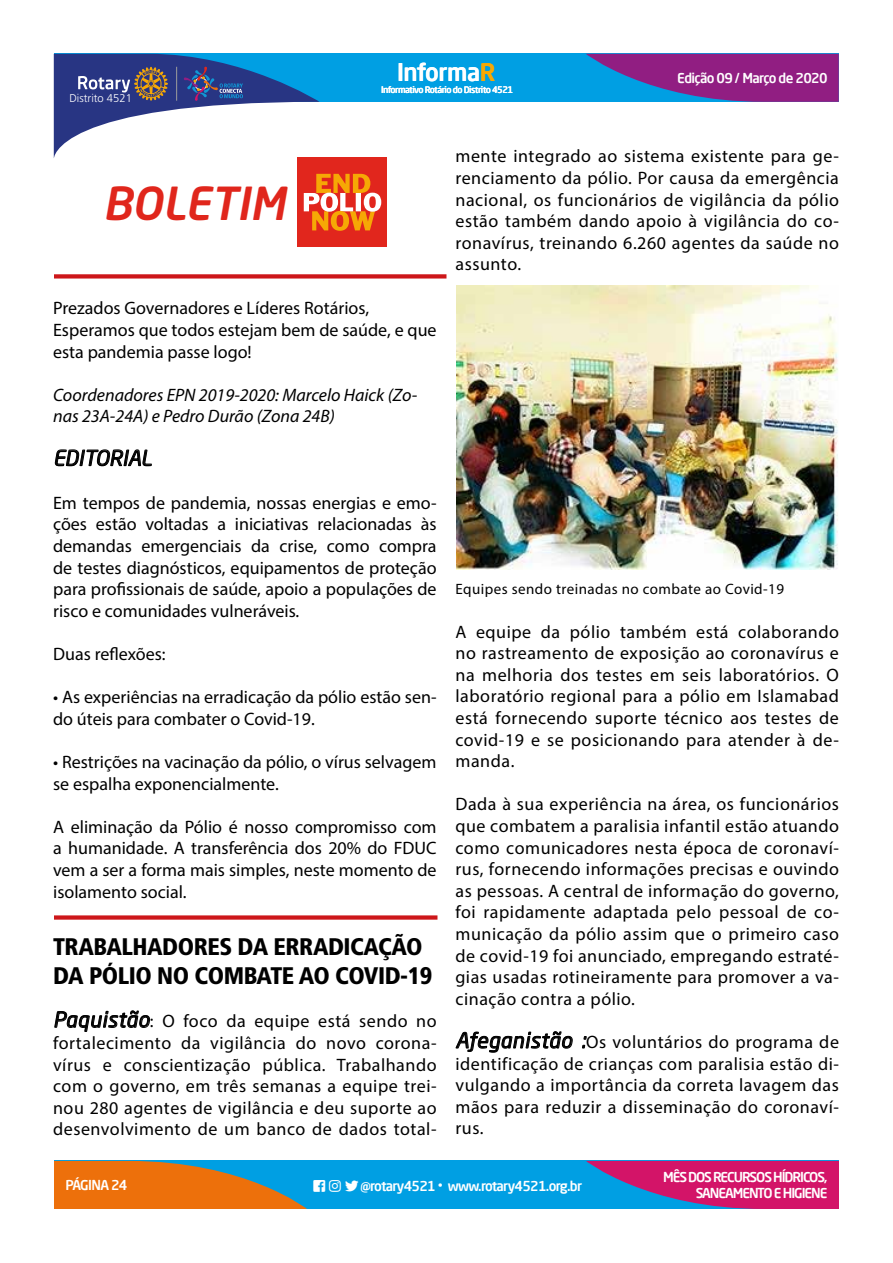
<style>
.page{position:relative;width:893px;height:1263px;background:#fff}
.page>*{position:absolute;margin:0;border:0;box-sizing:border-box;transform-origin:0 0}
.t1{font:italic 500 45px "Neo Sans W1 G";color:#e0261c}
.t2{font:900 condensed 24px/28.8px "Frutiger LT Std";letter-spacing:-.02em;color:#000}
.t3{font:500 24px "Neo Sans Pro";letter-spacing:-.02em;color:#fff}
.t4{font:italic 21px "Neo Sans Pro";color:#000}
.t5{font:18px/21.6px "Myriad Pro";color:#000;text-align:justify}
.t6{font:italic 18px/21.6px "Myriad Pro";color:#000}
.t7{font:15px "Myriad Pro";letter-spacing:.03em;color:#000}
.t8{font:500 13.5px "Neo Sans Pro";letter-spacing:-.05em;color:#fff}
.t9{font:500 13.5px/16.5px "Neo Sans Pro";letter-spacing:-.07em;color:#fff;text-align:right}
.t10{font:300 11.25px "Frutiger LT Std";color:#fff}
.t11{font:500 9px "Neo Sans Pro";letter-spacing:-.06em;color:#fff}
.s1{color:#f6a805}
.s2{font-family:"Neo Sans Pro";font-style:italic;font-size:21px}
</style>
<div class="page">
<div style="left:54px;top:54px;width:785px;height:48px;background:#009fe3"></div>
<svg style="left:586px;top:54px;width:253px;height:48px"></svg>
<svg style="left:55px;top:449px;width:97px;height:18px"></svg>
<svg style="left:54px;top:1010px;width:96px;height:22px"></svg>
<div style="left:54px;top:274px;width:392px;height:5px;background:#cd171a"></div>
<svg style="left:456px;top:1031px;width:117px;height:22px"></svg>
<svg style="left:582px;top:1036px;width:5px;height:13px"></svg>
<div style="left:54px;top:915px;width:383px;height:5px;background:#cd171a"></div>
<img style="left:456px;top:285px;width:382px;height:284px">
<div style="left:54px;top:1161px;width:785px;height:48px;background:#009fe3"></div>
<svg style="left:54px;top:1161px;width:253px;height:48px"></svg>
<svg style="left:586px;top:1161px;width:253px;height:48px"></svg>
<div style="left:298px;top:158px;width:89px;height:89px;background:#e1261d"></div>
<svg style="left:304px;top:174px;width:77px;height:57px"></svg>
<svg style="left:54px;top:54px;width:266px;height:105px"></svg>
<p class="t10" style="left:69px;top:92px;width:64px">Distrito 4521</p>
<h1 class="t1" style="left:103px;top:174px;width:184px">BOLETIM</h1>
<h2 class="t3" style="left:397px;top:57px;width:100px">Informa<span class="s1">R</span></h2>
<p class="t11" style="left:381px;top:84px;width:133px">Informativo Rotário do Distrito 4521</p>
<p class="t8" style="left:677px;top:70px;width:152px">Edição 09 / Março de 2020</p>
<p class="t5" style="left:455px;top:145px;width:385px">mente integrado ao sistema existente para ge&shy;renciamento da pólio. Por causa da emergência nacional, os funcionários de vigilância da pólio estão também dando apoio à vigilância do co&shy;ronavírus, treinando 6.260 agentes da saúde no assunto.</p>
<p class="t5" style="left:53px;top:297px;width:385px;text-align:left">Prezados Governadores e Líderes Rotários,<br>Esperamos que todos estejam bem de saúde, e que esta pandemia passe logo!</p>
<p class="t6" style="left:53px;top:384px;width:366px">Coordenadores EPN 2019-2020: Marcelo Haick (Zo&shy;nas 23A-24A) e Pedro Durão (Zona 24B)</p>
<p class="t4" style="left:53px;top:445px;width:100px">EDITORIAL</p>
<p class="t5" style="left:53px;top:492px;width:385px">Em tempos de pandemia, nossas energias e emo&shy;ções estão voltadas a iniciativas relacionadas às demandas emergenciais da crise, como compra de testes diagnósticos, equipamentos de proteção para profissionais de saúde, apoio a populações de risco e comunidades vulneráveis.</p>
<p class="t5" style="left:53px;top:643px;width:114px">Duas reflexões:</p>
<p class="t5" style="left:53px;top:686px;width:385px">• As experiências na erradicação da pólio estão sen&shy;do úteis para combater o Covid-19.</p>
<p class="t5" style="left:53px;top:751px;width:385px">• Restrições na vacinação da pólio, o vírus selvagem se espalha exponencialmente.</p>
<p class="t5" style="left:53px;top:816px;width:385px">A eliminação da Pólio é nosso compromisso com a humanidade. A transferência dos 20% do FDUC vem a ser a forma mais simples, neste momento de isolamento social.</p>
<h2 class="t2" style="left:53px;top:932px;width:381px">TRABALHADORES DA ERRADICAÇÃO<br>DA PÓLIO NO COMBATE AO COVID-19</h2>
<p class="t5" style="left:53px;top:1010px;width:385px"><span class="s2">Paquistão</span>: O foco da equipe está sendo no fortalecimento da vigilância do novo corona&shy;vírus e conscientização pública. Trabalhando com o governo, em três semanas a equipe trei&shy;nou 280 agentes de vigilância e deu suporte ao desenvolvimento de um banco de dados total-</p>
<p class="t7" style="left:455px;top:580px;width:330px">Equipes sendo treinadas no combate ao Covid-19</p>
<p class="t5" style="left:455px;top:620px;width:385px">A equipe da pólio também está colaborando no rastreamento de exposição ao coronavírus e na melhoria dos testes em seis laboratórios. O laboratório regional para a pólio em Islamabad está fornecendo suporte técnico aos testes de covid-19 e se posicionando para atender à de&shy;manda.</p>
<p class="t5" style="left:455px;top:793px;width:385px">Dada à sua experiência na área, os funcionários que combatem a paralisia infantil estão atuando como comunicadores nesta época de coronaví&shy;rus, fornecendo informações precisas e ouvindo as pessoas. A central de informação do governo, foi rapidamente adaptada pelo pessoal de co&shy;municação da pólio assim que o primeiro caso de covid-19 foi anunciado, empregando estraté&shy;gias usadas rotineiramente para promover a va&shy;cinação contra a pólio.</p>
<p class="t5" style="left:455px;top:1031px;width:385px"><span class="s2">Afeganistão :</span>Os voluntários do programa de identificação de crianças com paralisia estão di&shy;vulgando a importância da correta lavagem das mãos para reduzir a disseminação do coronaví&shy;rus.</p>
<p class="t8" style="left:65px;top:1177px;width:63px">PÁGINA 24</p>
<p class="t9" style="left:663px;top:1168px;width:166px">MÊS DOS RECURSOS HÍDRICOS,<br>SANEAMENTO E HIGIENE</p>
<p class="t8" style="left:314px;top:1177px;width:270px">□□▲❑◆ ■▲▼ ▼▼ @rotary4521 ⦁ www.rotary4521.org.br</p>
<p class="t8" style="left:737px;top:1176px;width:63px">PÁGINA 02</p>
</div>
